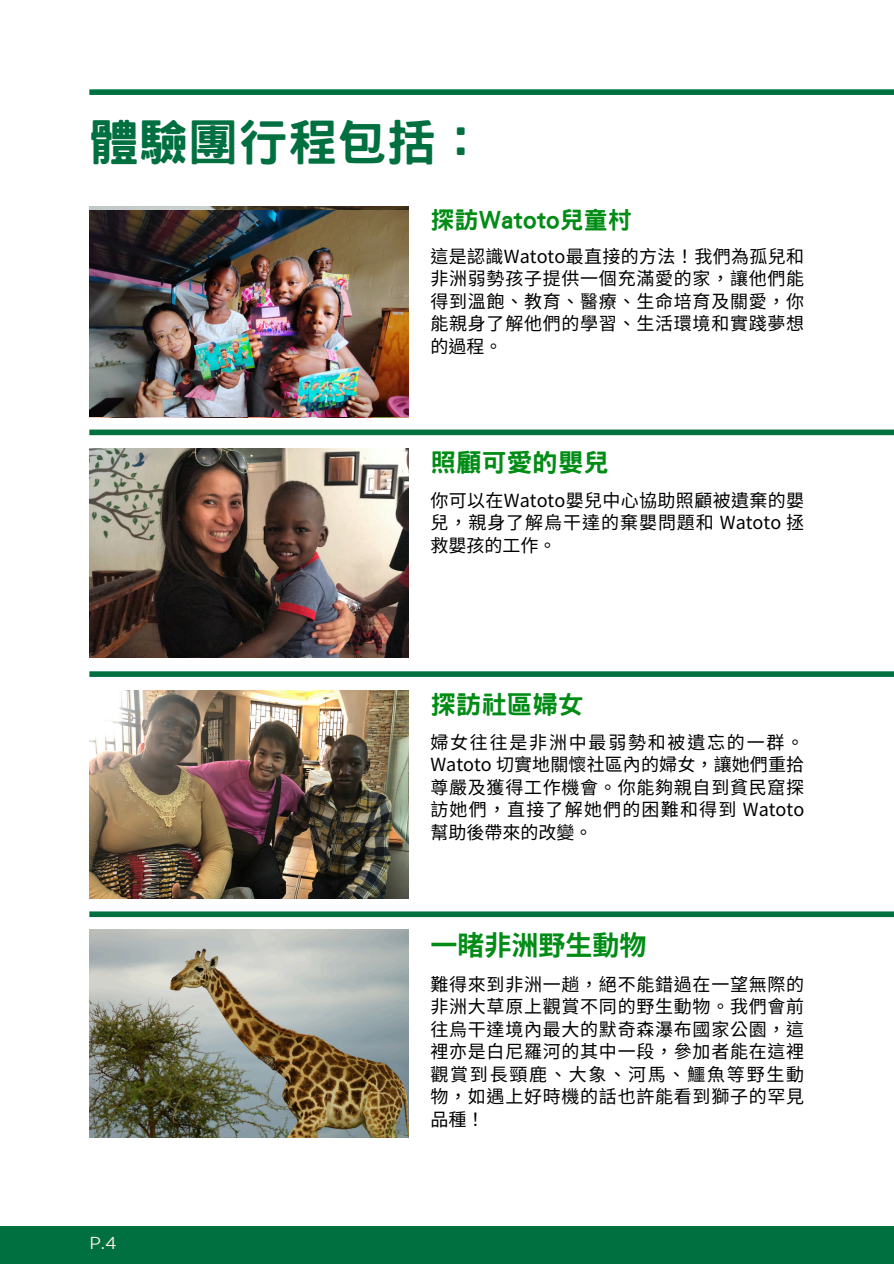
<style>
.page{position:relative;width:894px;height:1264px;background:#fff}
.page>*{position:absolute;margin:0;border:0;box-sizing:border-box;transform-origin:0 0}
.t1{font:800 49.5px "Han Wang Hei";color:#007041}
.t2{font:700 27px "Noto Sans CJ Ksc";color:#008c15}
.t3{font:800 25.5px "Han Wang Hei";color:#008c15}
.t4{font:800 24px "Han Wang Hei";color:#008c15}
.t5{font:18px/22.5px "Noto Sans TC";letter-spacing:.04em;color:#000;text-align:justify}
.t6{font:17.25px "Gotham";color:#fff5e5}
</style>
<div class="page">
<div style="left:89px;top:89px;width:804px;height:6px;background:#007041"></div>
<div style="left:0;top:1225px;width:893px;height:38px;background:#007041"></div>
<div style="left:89px;top:429px;width:804px;height:6px;background:#007041"></div>
<div style="left:89px;top:671px;width:804px;height:6px;background:#007041"></div>
<div style="left:89px;top:911px;width:804px;height:6px;background:#007041"></div>
<img style="left:89px;top:206px;width:319px;height:5px">
<img style="left:89px;top:690px;width:319px;height:208px">
<img style="left:89px;top:448px;width:319px;height:209px">
<img style="left:89px;top:929px;width:319px;height:208px">
<img style="left:89px;top:211px;width:319px;height:206px">
<h1 class="t1" style="left:89px;top:117px;width:397px">體驗團行程包括：</h1>
<p class="t4" style="left:430px;top:207px;width:203px">探訪Watoto兒童村</p>
<p class="t5" style="left:430px;top:244px;width:375px">這是認識Watoto最直接的方法！我們為孤兒和非洲弱勢孩子提供一個充滿愛的家，讓他們能得到溫飽、教育、醫療、生命培育及關愛，你能親身了解他們的學習、生活環境和實踐夢想的過程。</p>
<p class="t3" style="left:430px;top:449px;width:180px">照顧可愛的嬰兒</p>
<h3 class="t5" style="left:430px;top:487px;width:375px">你可以在Watoto嬰兒中心協助照顧被遺棄的嬰兒，親身了解烏干達的棄嬰問題和 Watoto 拯救嬰孩的工作。</h3>
<h4 class="t3" style="left:430px;top:691px;width:154px">探訪社區婦女</h4>
<p class="t5" style="left:430px;top:729px;width:375px">婦女往往是非洲中最弱勢和被遺忘的一群。Watoto 切實地關懷社區內的婦女，讓她們重拾尊嚴及獲得工作機會。你能夠親自到貧民窟探訪她們，直接了解她們的困難和得到 Watoto幫助後帶來的改變。</p>
<h3 class="t6" style="left:89px;top:1236px;width:29px">P.4</h3>
<p class="t2" style="left:430px;top:923px;width:217px">一睹非洲野生動物</p>
<p class="t5" style="left:430px;top:971px;width:375px">難得來到非洲一趟，絕不能錯過在一望無際的非洲大草原上觀賞不同的野生動物。我們會前往烏干達境內最大的默奇森瀑布國家公園，這裡亦是白尼羅河的其中一段，參加者能在這裡觀賞到長頸鹿、大象、河馬、鱷魚等野生動物，如遇上好時機的話也許能看到獅子的罕見品種！</p>
</div>
